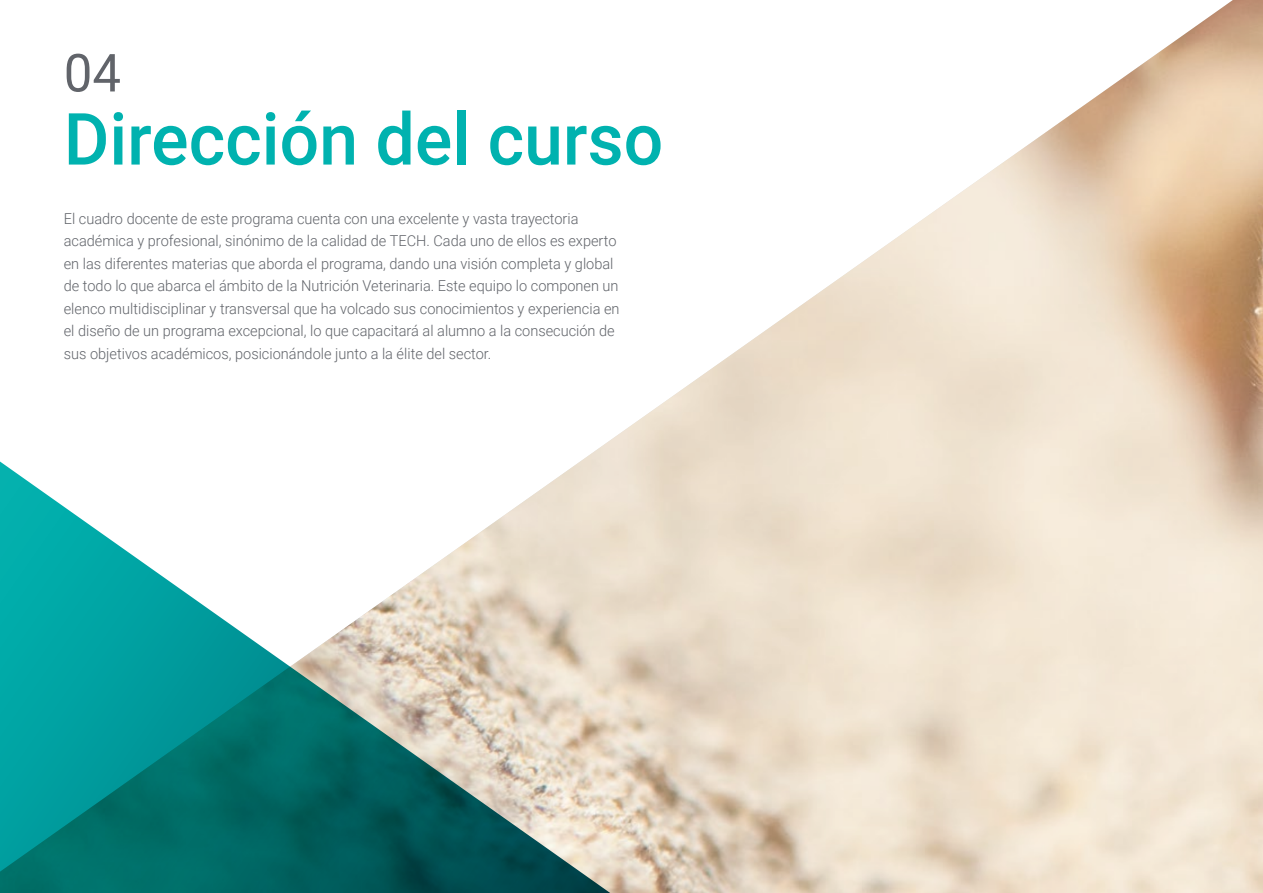
<style>
.page{position:relative;width:1263px;height:893px;background:#fff}
.page>*{position:absolute;margin:0;border:0;box-sizing:border-box;transform-origin:0 0}
.t1{font:500 72px "Roboto";color:#00b2af}
.t2{font:52.5px "Roboto";color:#61646a}
.t3{font:300 15px/22.5px "Roboto";color:#61646a}
</style>
<div class="page">
<img style="left:602px;top:0;width:661px;height:893px">
<svg style="left:0;top:446px;width:640px;height:447px"></svg>
<h2 class="t2" style="left:64px;top:36px;width:59px">04</h2>
<h1 class="t1" style="left:64px;top:89px;width:601px">Dirección del curso</h1>
<p class="t3" style="left:64px;top:207px;width:557px">El cuadro docente de este programa cuenta con una excelente y vasta trayectoria académica y profesional, sinónimo de la calidad de TECH. Cada uno de ellos es experto en las diferentes materias que aborda el programa, dando una visión completa y global de todo lo que abarca el ámbito de la Nutrición Veterinaria. Este equipo lo componen un elenco multidisciplinar y transversal que ha volcado sus conocimientos y experiencia en el diseño de un programa excepcional, lo que capacitará al alumno a la consecución de sus objetivos académicos, posicionándole junto a la élite del sector.</p>
</div>
